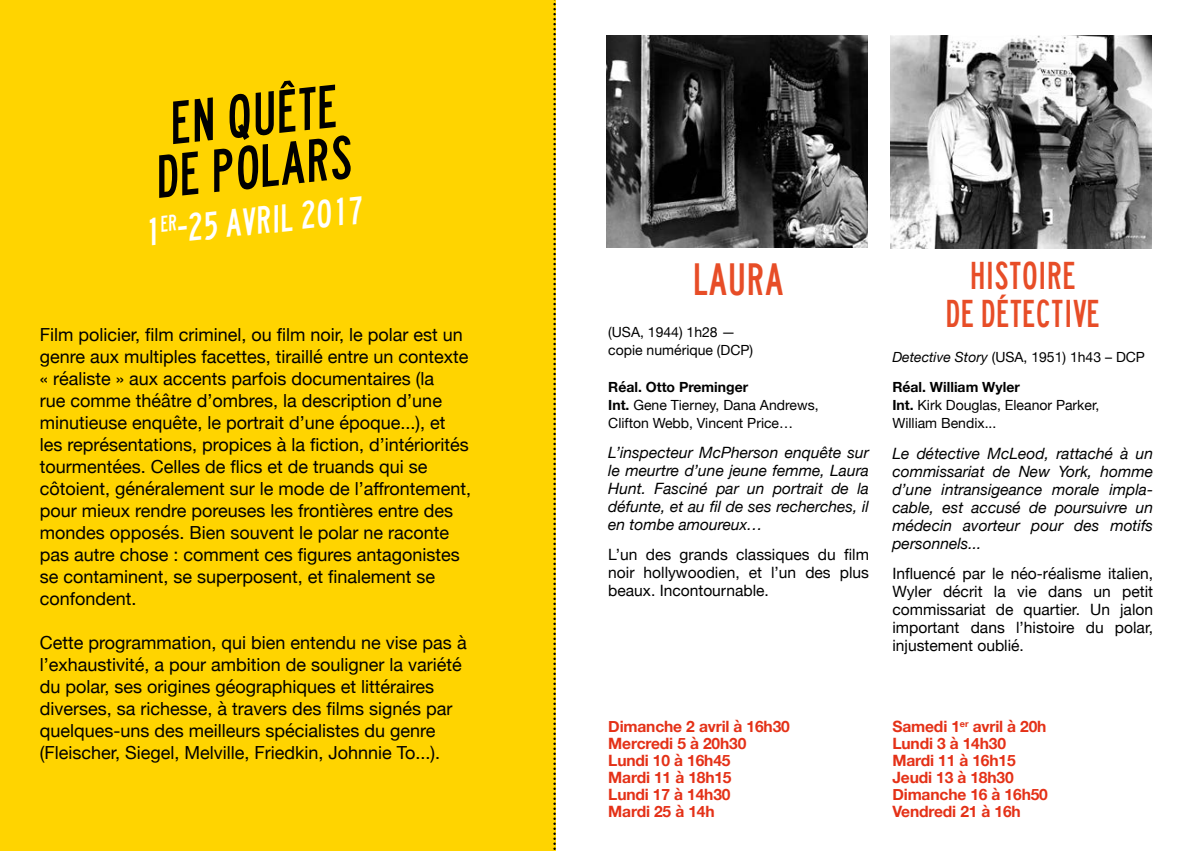
<style>
.page{position:relative;width:1191px;height:851px;background:#fff}
.page>*{position:absolute;margin:0;border:0;box-sizing:border-box;transform-origin:0 0}
.t1{font:56px/52px "lanea";color:#000;text-align:center}
.t2{font:42px "lanea";letter-spacing:-.005em;color:#e74d27}
.t3{font:36px/38px "lanea";letter-spacing:-.005em;color:#e74d27;text-align:center}
.t4{font:36px "lanea";color:#fff}
.t5{font:18px/22px "Helvetica Neue";color:#000}
.t6{font:italic 15.6px/18px "Helvetica Neue";color:#000;text-align:justify}
.t7{font:15.6px/18px "Helvetica Neue";color:#000;text-align:justify}
.t8{font:700 15.6px/17px "Helvetica Neue";letter-spacing:-.01em;color:#e43117}
.t9{font:14px/18px "Helvetica Neue";color:#000}
.s1{font-weight:700}
.s2{font-style:italic}
</style>
<div class="page">
<div style="left:0;top:0;width:556px;height:850px;background:#ffd400"></div>
<svg style="left:553px;top:0;width:3px;height:851px"></svg>
<img style="left:890px;top:35px;width:261px;height:213px">
<img style="left:606px;top:35px;width:261px;height:213px">
<h1 class="t1" style="left:146px;top:101px;width:199px;rotate:-6deg">EN QUÊTE<br>DE POLARS</h1>
<h3 class="t4" style="left:141px;top:211px;width:222px;rotate:-6deg">1<sup>ER</sup>-25 AVRIL 2017</h3>
<p class="t5" style="left:40px;top:324px;width:433px">Film policier, film criminel, ou film noir, le polar est un genre aux multiples facettes, tiraillé entre un contexte « réaliste » aux accents parfois documentaires (la<br>rue comme théâtre d’ombres, la description d’une minutieuse enquête, le portrait d’une époque...), et les représentations, propices à la fiction, d’intériorités tourmentées. Celles de flics et de truands qui se côtoient, généralement sur le mode de l’affrontement, pour mieux rendre poreuses les frontières entre des mondes opposés. Bien souvent le polar ne raconte pas autre chose : comment ces figures antagonistes se contaminent, se superposent, et finalement se confondent.</p>
<p class="t5" style="left:40px;top:632px;width:428px">Cette programmation, qui bien entendu ne vise pas à l’exhaustivité, a pour ambition de souligner la variété du polar, ses origines géographiques et littéraires diverses, sa richesse, à travers des films signés par quelques-uns des meilleurs spécialistes du genre (Fleischer, Siegel, Melville, Friedkin, Johnnie To...).</p>
<h2 class="t2" style="left:693px;top:254px;width:92px">LAURA</h2>
<p class="t9" style="left:608px;top:323px;width:146px">(USA, 1944) 1h28 — copie numérique (DCP)</p>
<p class="t9" style="left:608px;top:378px;width:212px"><span class="s1">Réal. Otto Preminger<br>Int.</span> Gene Tierney, Dana Andrews,<br>Clifton Webb, Vincent Price…</p>
<p class="t6" style="left:608px;top:444px;width:262px">L’inspecteur McPherson enquête sur le meurtre d’une jeune femme, Laura Hunt. Fasciné par un portrait de la défunte, et au fil de ses recherches, il en tombe amoureux…</p>
<p class="t7" style="left:608px;top:546px;width:262px">L’un des grands classiques du film noir hollywoodien, et l’un des plus beaux. Incontournable.</p>
<h3 class="t3" style="left:945px;top:257px;width:156px">HISTOIRE<br>DE DÉTECTIVE</h3>
<p class="t9" style="left:892px;top:342px;width:254px;line-height:30.8px"><span class="s2">Detective Story</span> (USA, 1951) 1h43 – DCP<br><span class="s1">Réal. William Wyler</span></p>
<p class="t9" style="left:892px;top:397px;width:208px"><span class="s1">Int.</span> Kirk Douglas, Eleanor Parker,<br>William Bendix...</p>
<p class="t6" style="left:892px;top:445px;width:262px">Le détective McLeod, rattaché à un commissariat de New York, homme d’une intransigeance morale impla&shy;cable, est accusé de poursuivre un médecin avorteur pour des motifs personnels...</p>
<p class="t7" style="left:892px;top:565px;width:262px">Influencé par le néo-réalisme italien, Wyler décrit la vie dans un petit commissariat de quartier. Un jalon important dans l’histoire du polar, injustement oublié.</p>
<p class="t8" style="left:608px;top:718px;width:183px">Dimanche 2 avril à 16h30<br>Mercredi 5 à 20h30<br>Lundi 10 à 16h45<br>Mardi 11 à 18h15<br>Lundi 17 à 14h30<br>Mardi 25 à 14h</p>
<p class="t8" style="left:892px;top:718px;width:157px">Samedi 1<sup>er</sup> avril à 20h<br>Lundi 3 à 14h30<br>Mardi 11 à 16h15<br>Jeudi 13 à 18h30<br>Dimanche 16 à 16h50<br>Vendredi 21 à 16h</p>
</div>
